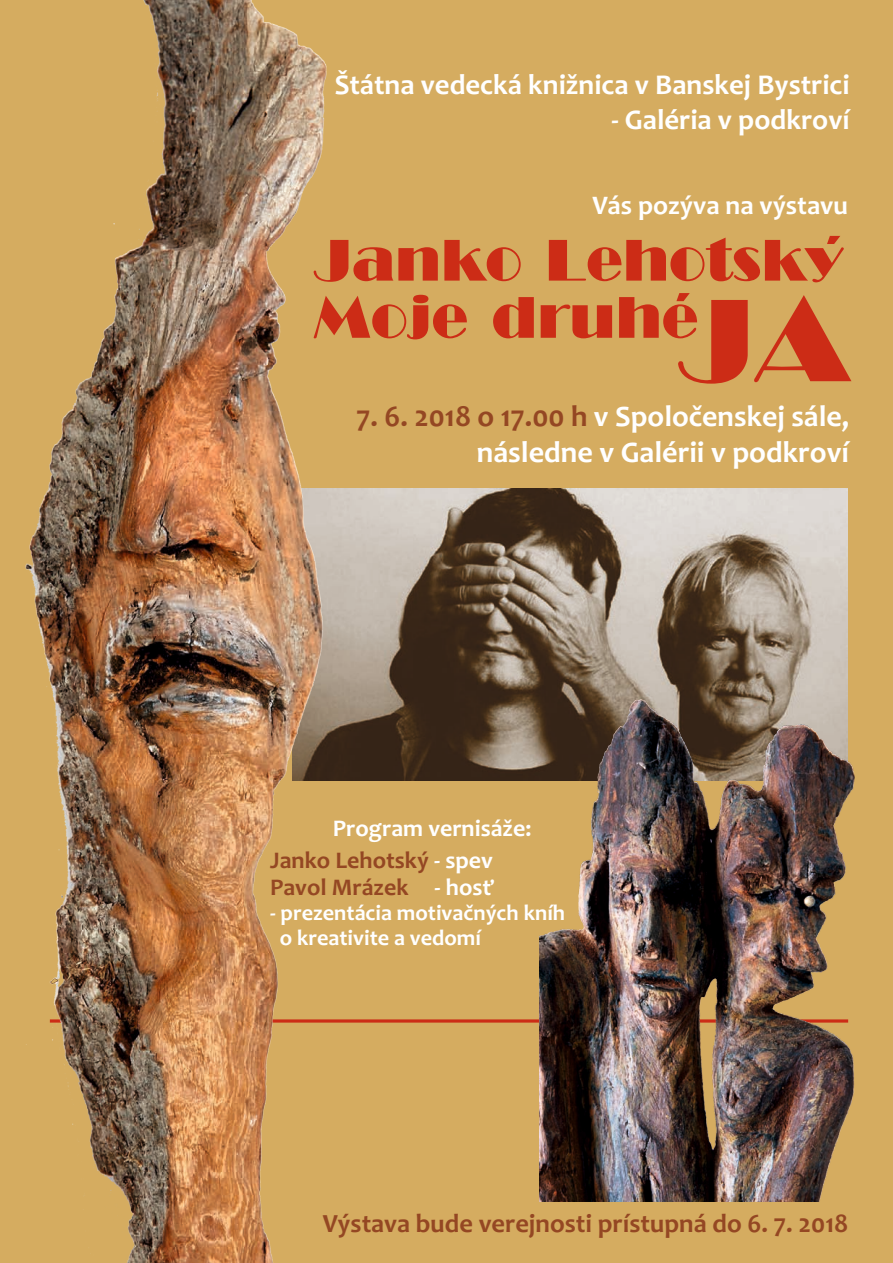
<style>
.page{position:relative;width:893px;height:1263px;background:#d5ac60}
.page>*{position:absolute;margin:0;border:0;box-sizing:border-box;transform-origin:0 0}
.t1{font:61.05px/57.2px "Bravo CE";color:#cc2c16}
.t2{font:700 30.3px "Candara";color:#fff}
.t3{font:700 30px "Candara";color:#fff}
.t4{font:700 28.8px "Candara";color:#fff}
.t5{font:700 27px "Candara";color:#fff}
.t6{font:700 26.4px "Candara";color:#944723}
.t7{font:700 24px/26.7px "Candara";color:#944723}
.t8{font:700 24px "Candara";color:#fff}
.t9{font:700 22.35px/24.8px "Candara";color:#fff}
.s1{font-size:121.8px}
.s2{color:#944723}
.s3{color:#fff}
</style>
<div class="page">
<hr style="left:50px;top:1019px;width:798px;height:3px;background:#cc2c16">
<img style="left:327px;top:488px;width:520px;height:292px">
<img style="left:539px;top:699px;width:315px;height:502px">
<img style="left:25px;top:0;width:302px;height:1263px">
<p class="t4" style="left:335px;top:73px;width:516px">Štátna vedecká knižnica v Banskej Bystrici</p>
<p class="t4" style="left:611px;top:108px;width:240px">- Galéria v podkroví</p>
<p class="t5" style="left:592px;top:195px;width:257px">Vás pozýva na výstavu</p>
<h1 class="t1" style="left:313px;top:237px;width:538px">Janko Lehotský<br>Moje druhé <span class="s1">JA</span></h1>
<p class="t3" style="left:357px;top:404px;width:494px"><span class="s2">7. 6. 2018 o 17.00 h</span> v Spoločenskej sále,</p>
<p class="t2" style="left:477px;top:440px;width:374px">následne v Galérii v podkroví</p>
<p class="t8" style="left:333px;top:818px;width:200px">Program vernisáže:</p>
<p class="t7" style="left:270px;top:849px;width:225px">Janko Lehotský <span class="s3">- spev<br></span>Pavol Mrázek <span class="s3">- hosť</span></p>
<p class="t9" style="left:280px;top:902px;width:287px;text-indent:-10px">- prezentácia motivačných kníh o kreativite a vedomí</p>
<p class="t6" style="left:323px;top:1212px;width:527px">Výstava bude verejnosti prístupná do 6. 7. 2018</p>
</div>
